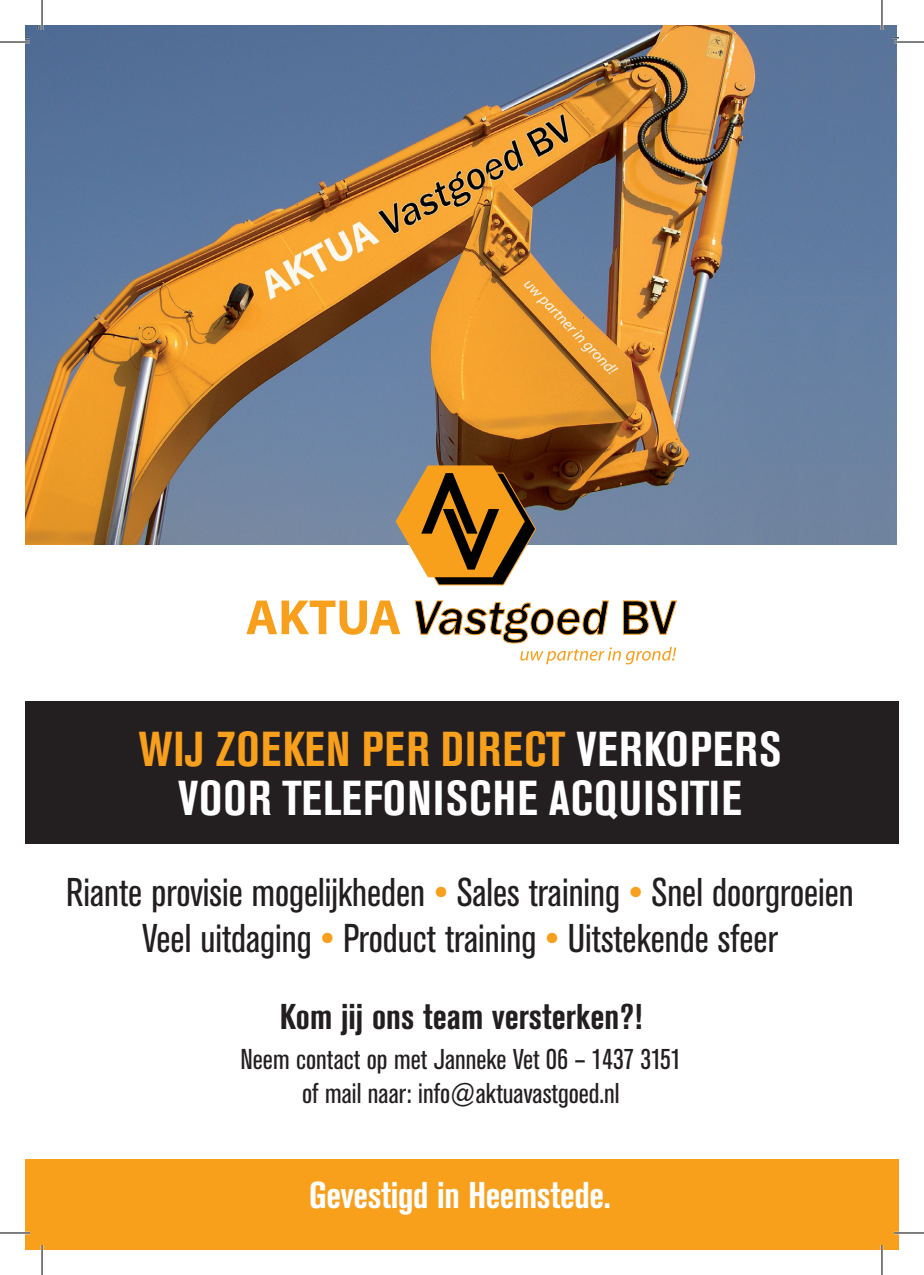
<style>
.page{position:relative;width:924px;height:1275px;background:#fff}
.page>*{position:absolute;margin:0;border:0;box-sizing:border-box;transform-origin:0 0}
.t1{font:700 condensed 48.6px/49.4px "Akzidenz Grotesk BE";letter-spacing:.025em;color:#fff;text-align:center}
.t2{font:condensed 39.8px/46.8px "Akzidenz Grotesk BE";color:#231f20;text-align:center}
.t3{font:700 condensed 37px "Akzidenz Grotesk BE";letter-spacing:-.01em;color:#fff}
.t4{font:700 condensed 35.6px "Akzidenz Grotesk BE";color:#231f20}
.t5{font:condensed 28.4px/34px "Akzidenz Grotesk BE";color:#231f20;text-align:center}
.s1{color:#f89f1c}
</style>
<div class="page">
<div style="left:25px;top:701px;width:873px;height:143px;background:#231f20"></div>
<img style="left:26px;top:26px;width:869px;height:518px">
<svg style="left:892px;top:37px;width:6px;height:2px"></svg>
<svg style="left:246px;top:600px;width:154px;height:35px"></svg>
<svg style="left:414px;top:600px;width:263px;height:64px"></svg>
<svg style="left:395px;top:465px;width:141px;height:121px;background:#aa7b39"></svg>
<div style="left:25px;top:1159px;width:873px;height:91px;background:#f89f1c"></div>
<hr style="left:0;top:41px;width:30px;height:2px;background:#fff">
<hr style="left:893px;top:41px;width:30px;height:2px;background:#fff">
<hr style="left:0;top:1231px;width:30px;height:3px;background:#fff">
<hr style="left:893px;top:1231px;width:30px;height:3px;background:#fff">
<hr style="left:41px;top:0;width:2px;height:30px;background:#fff">
<hr style="left:41px;top:1245px;width:2px;height:30px;background:#fff">
<hr style="left:880px;top:0;width:2px;height:30px;background:#fff">
<hr style="left:880px;top:1245px;width:2px;height:30px;background:#fff">
<hr style="left:0;top:42px;width:30px;height:1px;background:#000">
<hr style="left:893px;top:42px;width:30px;height:1px;background:#000">
<hr style="left:0;top:1232px;width:30px;height:1px;background:#000">
<hr style="left:893px;top:1232px;width:30px;height:1px;background:#000">
<hr style="left:42px;top:0;width:1px;height:30px;background:#000">
<hr style="left:42px;top:1245px;width:1px;height:30px;background:#000">
<hr style="left:881px;top:0;width:1px;height:30px;background:#000">
<hr style="left:881px;top:1245px;width:1px;height:30px;background:#000">
<p class="t1" style="left:138px;top:725px;width:644px"><span class="s1">WIJ ZOEKEN PER DIRECT</span> VERKOPERS<br>VOOR TELEFONISCHE ACQUISITIE</p>
<p class="t2" style="left:66px;top:869px;width:788px">Riante provisie mogelijkheden <span class="s1">•</span> Sales training <span class="s1">•</span> Snel doorgroeien<br>Veel uitdaging <span class="s1">•</span> Product training <span class="s1">•</span> Uitstekende sfeer</p>
<p class="t4" style="left:279px;top:996px;width:364px">Kom jij ons team versterken?!</p>
<p class="t5" style="left:240px;top:1042px;width:442px">Neem contact op met Janneke Vet 06 – 1437 3151 of mail naar: info@aktuavastgoed.nl</p>
<p class="t3" style="left:309px;top:1174px;width:303px">Gevestigd in Heemstede.</p>
</div>
